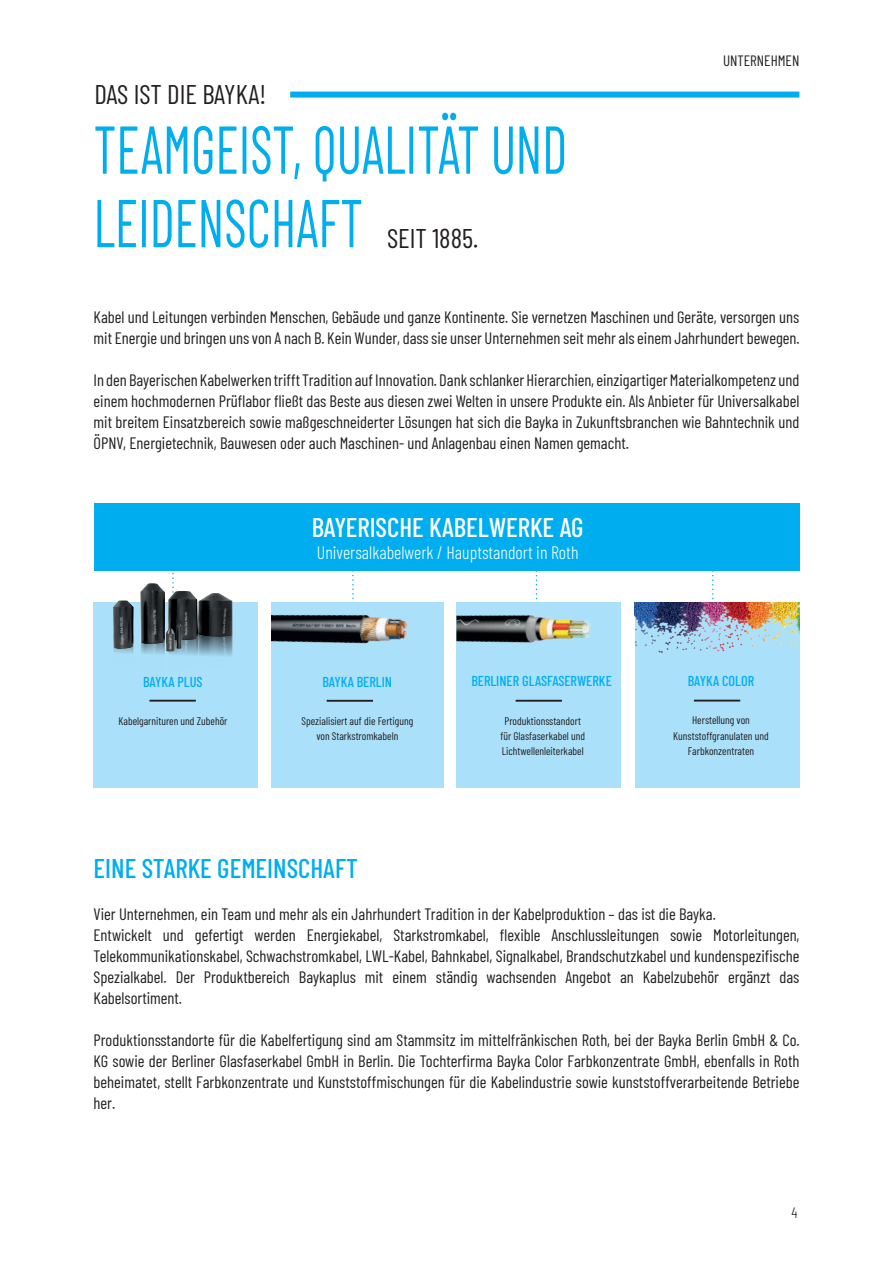
<style>
.page{position:relative;width:893px;height:1263px;background:#fff}
.page>*{position:absolute;margin:0;border:0;box-sizing:border-box;transform-origin:0 0}
.t1{font:67.5px/73.5px "Barlow Condensed";color:#00aeef;scale:.8 1}
.t2{font:27px "Barlow Condensed";color:#231f20}
.t3{font:500 27px "Barlow Condensed";color:#fff}
.t4{font:500 27px "Barlow Condensed";color:#00aeef}
.t5{font:300 18px "Barlow Condensed";color:#fff}
.t6{font:16.5px/21px "Barlow Condensed";color:#231f20}
.t7{font:15px "Barlow Condensed";color:#231f20}
.t8{font:300 15px "Barlow Condensed";color:#231f20}
.t9{font:500 14.25px "Barlow Condensed";color:#00aeef}
.t10{font:10.95px/15.5px "Barlow Condensed";color:#231f20;text-align:center}
</style>
<div class="page">
<svg style="left:352px;top:570px;width:2px;height:25px"></svg>
<svg style="left:536px;top:570px;width:1px;height:25px"></svg>
<svg style="left:712px;top:570px;width:2px;height:30px"></svg>
<svg style="left:172px;top:570px;width:2px;height:13px"></svg>
<div style="left:94px;top:602px;width:164px;height:186px;background:#aae0f9"></div>
<div style="left:271px;top:602px;width:173px;height:186px;background:#aae0f9"></div>
<div style="left:456px;top:602px;width:165px;height:186px;background:#aae0f9"></div>
<div style="left:635px;top:602px;width:164px;height:186px;background:#aae0f9"></div>
<hr style="left:149px;top:700px;width:47px;height:2px;background:#231f20">
<hr style="left:327px;top:700px;width:46px;height:2px;background:#231f20">
<hr style="left:516px;top:700px;width:46px;height:2px;background:#231f20">
<hr style="left:694px;top:700px;width:46px;height:1px;background:#231f20">
<div style="left:94px;top:503px;width:705px;height:67px;background:#00aeef"></div>
<div style="left:290px;top:92px;width:509px;height:6px;background:#00aeef"></div>
<img style="left:456px;top:597px;width:136px;height:46px">
<img style="left:271px;top:597px;width:137px;height:47px">
<img style="left:635px;top:602px;width:164px;height:51px">
<img style="left:141px;top:652px;width:92px;height:4px">
<img style="left:113px;top:583px;width:120px;height:69px">
<h2 class="t2" style="left:95px;top:75px;width:173px">DAS IST DIE BAYKA!</h2>
<h1 class="t1" style="left:94px;top:108px;width:594px">TEAMGEIST, QUALITÄT UND<br>LEIDENSCHAFT</h1>
<h2 class="t2" style="left:387px;top:219px;width:93px">SEIT 1885.</h2>
<p class="t7" style="left:723px;top:50px;width:78px">UNTERNEHMEN</p>
<p class="t6" style="left:94px;top:305px;width:707px">Kabel und Leitungen verbinden Menschen, Gebäude und ganze Kontinente. Sie vernetzen Maschinen und Geräte, versorgen uns mit Energie und bringen uns von A nach B. Kein Wunder, dass sie unser Unternehmen seit mehr als einem Jahrhundert bewegen.</p>
<p class="t6" style="left:94px;top:368px;width:707px;text-align:justify">In den Bayerischen Kabelwerken trifft Tradition auf Innovation. Dank schlanker Hierarchien, einzigartiger Materialkompetenz und einem hochmodernen Prüflabor fließt das Beste aus diesen zwei Welten in unsere Produkte ein. Als Anbieter für Universalkabel mit breitem Einsatzbereich sowie maßgeschneiderter Lösungen hat sich die Bayka in Zukunftsbranchen wie Bahntechnik und ÖPNV, Energietechnik, Bauwesen oder auch Maschinen- und Anlagenbau einen Namen gemacht.</p>
<h2 class="t3" style="left:312px;top:508px;width:273px">BAYERISCHE KABELWERKE AG</h2>
<p class="t5" style="left:317px;top:539px;width:263px">Universalkabelwerk / Hauptstandort in Roth</p>
<p class="t9" style="left:143px;top:671px;width:61px">BAYKA PLUS</p>
<p class="t9" style="left:323px;top:671px;width:71px">BAYKA BERLIN</p>
<p class="t9" style="left:471px;top:671px;width:142px">BERLINER GLASFASERWERKE</p>
<p class="t9" style="left:688px;top:671px;width:68px">BAYKA COLOR</p>
<p class="t10" style="left:119px;top:712px;width:110px">Kabelgarnituren und Zubehör</p>
<p class="t10" style="left:301px;top:712px;width:113px">Spezialisiert auf die Fertigung von Starkstromkabeln</p>
<p class="t10" style="left:500px;top:712px;width:86px">Produktionsstandort für Glasfaserkabel und<br>Lichtwellenleiterkabel</p>
<p class="t10" style="left:673px;top:712px;width:97px">Herstellung von<br>Kunststoffgranulaten und<br>Farbkonzentraten</p>
<h2 class="t4" style="left:94px;top:849px;width:266px">EINE STARKE GEMEINSCHAFT</h2>
<p class="t6" style="left:94px;top:902px;width:707px">Vier Unternehmen, ein Team und mehr als ein Jahrhundert Tradition in der Kabelproduktion – das ist die Bayka.<br>Entwickelt und gefertigt werden Energiekabel, Starkstromkabel, flexible Anschlussleitungen sowie Motorleitungen, Telekommunikationskabel, Schwachstromkabel, LWL-Kabel, Bahnkabel, Signalkabel, Brandschutzkabel und kundenspezifische Spezialkabel. Der Produktbereich Baykaplus mit einem ständig wachsenden Angebot an Kabelzubehör ergänzt das Kabelsortiment.</p>
<p class="t6" style="left:94px;top:1028px;width:707px;text-align:justify">Produktionsstandorte für die Kabelfertigung sind am Stammsitz im mittelfränkischen Roth, bei der Bayka Berlin GmbH &amp; Co.<br>KG sowie der Berliner Glasfaserkabel GmbH in Berlin. Die Tochterfirma Bayka Color Farbkonzentrate GmbH, ebenfalls in Roth beheimatet, stellt Farbkonzentrate und Kunststoffmischungen für die Kabelindustrie sowie kunststoffverarbeitende Betriebe her.</p>
<p class="t8" style="left:791px;top:1201px;width:7px">4</p>
</div>
